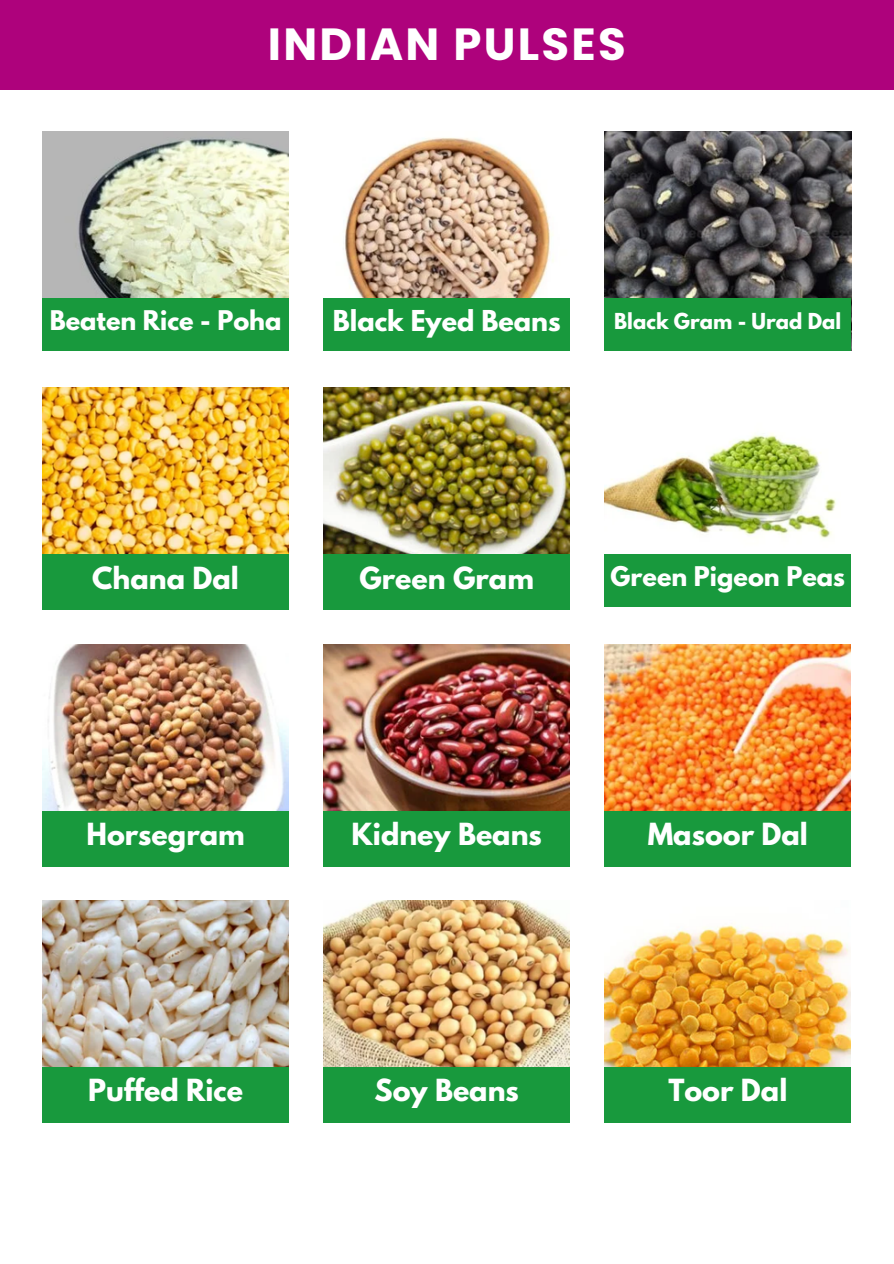
<style>
.page{position:relative;width:894px;height:1264px;background:#fff}
.page>*{position:absolute;margin:0;border:0;box-sizing:border-box;transform-origin:0 0}
.t1{font:700 45px "Poppins";letter-spacing:.05em;color:#fff}
.t2{font:700 27px "League Spartan";color:#fff}
.t3{font:700 25.5px "League Spartan";color:#fff}
.t4{font:700 24px "League Spartan";color:#fff}
.t5{font:700 19.5px "League Spartan";color:#fff}
</style>
<div class="page">
<div style="left:0;top:0;width:893px;height:89px;background:#ae027c"></div>
<img style="left:43px;top:131px;width:245px;height:167px">
<img style="left:43px;top:388px;width:245px;height:167px">
<img style="left:43px;top:644px;width:245px;height:167px">
<img style="left:43px;top:900px;width:245px;height:167px">
<img style="left:345px;top:137px;width:209px;height:161px">
<img style="left:323px;top:388px;width:246px;height:167px">
<img style="left:323px;top:644px;width:246px;height:167px">
<img style="left:323px;top:900px;width:246px;height:167px">
<img style="left:604px;top:131px;width:247px;height:220px">
<img style="left:604px;top:433px;width:246px;height:122px">
<img style="left:604px;top:644px;width:246px;height:167px">
<img style="left:604px;top:925px;width:246px;height:142px">
<div style="left:43px;top:298px;width:246px;height:53px;background:#18993d"></div>
<div style="left:43px;top:555px;width:246px;height:55px;background:#18993d"></div>
<div style="left:323px;top:298px;width:246px;height:53px;background:#18993d"></div>
<div style="left:323px;top:555px;width:246px;height:55px;background:#18993d"></div>
<div style="left:604px;top:298px;width:246px;height:53px;background:#18993d"></div>
<div style="left:604px;top:555px;width:246px;height:52px;background:#18993d"></div>
<div style="left:43px;top:811px;width:246px;height:55px;background:#18993d"></div>
<div style="left:43px;top:1067px;width:246px;height:55px;background:#18993d"></div>
<div style="left:323px;top:811px;width:246px;height:55px;background:#18993d"></div>
<div style="left:323px;top:1067px;width:246px;height:55px;background:#18993d"></div>
<div style="left:604px;top:811px;width:246px;height:55px;background:#18993d"></div>
<div style="left:604px;top:1067px;width:246px;height:55px;background:#18993d"></div>
<h2 class="t1" style="left:268px;top:13px;width:359px">INDIAN PULSES</h2>
<h3 class="t4" style="left:50px;top:308px;width:233px">Beaten Rice - Poha</h3>
<h2 class="t3" style="left:333px;top:308px;width:229px">Black Eyed Beans</h2>
<h2 class="t5" style="left:614px;top:311px;width:228px">Black Gram - Urad Dal</h2>
<p class="t2" style="left:92px;top:564px;width:148px">Chana Dal</p>
<p class="t2" style="left:359px;top:564px;width:176px">Green Gram</p>
<p class="t4" style="left:610px;top:564px;width:236px">Green Pigeon Peas</p>
<h2 class="t2" style="left:86px;top:820px;width:160px">Horsegram</h2>
<p class="t2" style="left:88px;top:1077px;width:156px">Puffed Rice</p>
<h2 class="t2" style="left:351px;top:820px;width:192px">Kidney Beans</h2>
<p class="t2" style="left:374px;top:1077px;width:146px">Soy Beans</p>
<h2 class="t2" style="left:647px;top:820px;width:162px">Masoor Dal</h2>
<p class="t2" style="left:668px;top:1077px;width:120px">Toor Dal</p>
</div>
